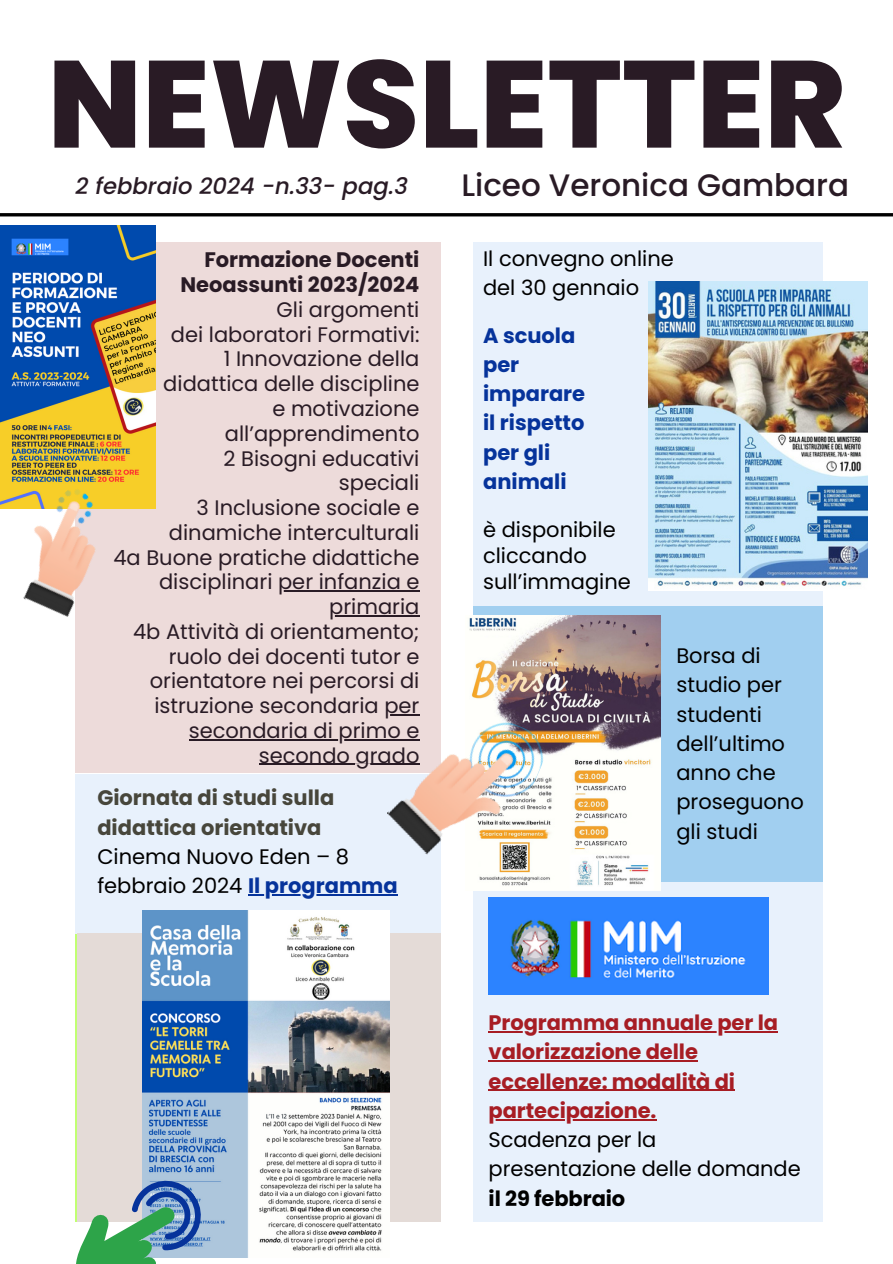
<style>
.page{position:relative;width:893px;height:1264px;background:#fff}
.page>*{position:absolute;margin:0;border:0;box-sizing:border-box;transform-origin:0 0}
.t1{font:800 123.45px "Poppins";color:#291b25}
.t2{font:500 31.05px "Poppins";color:#291b25}
.t3{font:italic 500 22.8px "Poppins";color:#291b25}
.t4{font:21px/24.8px "Poppins";color:#291b25;text-align:right}
.t5{font:21px/29.2px "Poppins";color:#000}
.t6{font:700 21px/29.2px "Poppins";letter-spacing:-.005em;color:#a71d24}
.t7{font:700 21px/29.2px "Poppins";color:#06339b}
.t8{font:700 21px/29.2px "Poppins";color:#47463b}
.t9{font:700 21px/24.8px "Poppins";color:#291b25;text-align:right}
.s1{font-weight:700;color:#06339b}
.s2{font-weight:700;color:#a71d24}
.s3{font-weight:700}
</style>
<div class="page">
<hr style="left:0;top:213px;width:892px;height:3px;background:#000">
<div style="left:473px;top:242px;width:349px;height:364px;background:#e8f1fc"></div>
<div style="left:473px;top:799px;width:349px;height:422px;background:#e8f1fc"></div>
<div style="left:75px;top:242px;width:365px;height:531px;background:#eddbda"></div>
<div style="left:473px;top:606px;width:349px;height:276px;background:#a1cff0"></div>
<img style="left:488px;top:897px;width:280px;height:97px">
<img style="left:0;top:225px;width:155px;height:284px">
<img style="left:0;top:483px;width:138px;height:134px">
<div style="left:75px;top:773px;width:365px;height:160px;background:#e8f1fc"></div>
<div style="left:77px;top:933px;width:363px;height:288px;background:#e4dbd7"></div>
<img style="left:143px;top:910px;width:246px;height:347px">
<svg style="left:75px;top:1167px;width:138px;height:96px"></svg>
<img style="left:469px;top:615px;width:191px;height:275px">
<img style="left:378px;top:691px;width:174px;height:191px">
<img style="left:648px;top:281px;width:219px;height:309px">
<hr style="left:278px;top:590px;width:141px;height:1px;background:#291b25">
<hr style="left:329px;top:615px;width:90px;height:1px;background:#291b25">
<hr style="left:384px;top:714px;width:35px;height:1px;background:#291b25">
<hr style="left:189px;top:739px;width:230px;height:1px;background:#291b25">
<hr style="left:259px;top:763px;width:160px;height:2px;background:#291b25">
<hr style="left:488px;top:1031px;width:289px;height:1px;background:#a71d24">
<hr style="left:488px;top:1060px;width:209px;height:1px;background:#a71d24">
<hr style="left:488px;top:1089px;width:247px;height:1px;background:#a71d24">
<hr style="left:488px;top:1118px;width:168px;height:2px;background:#a71d24">
<hr style="left:248px;top:894px;width:150px;height:1px;background:#06339b">
<p class="t1" style="left:48px;top:18px;width:799px">NEWSLETTER</p>
<p class="t3" style="left:75px;top:170px;width:334px">2 febbraio 2024 -n.33- pag.3</p>
<p class="t2" style="left:461px;top:164px;width:389px">Liceo Veronica Gambara</p>
<p class="t9" style="left:180px;top:248px;width:240px">Formazione Docenti<br>Neoassunti 2023/2024</p>
<p class="t4" style="left:276px;top:297px;width:144px">Gli argomenti</p>
<p class="t4" style="left:171px;top:322px;width:250px">dei laboratori Formativi:</p>
<p class="t4" style="left:224px;top:347px;width:197px">1 Innovazione della</p>
<p class="t4" style="left:163px;top:371px;width:258px">didattica delle discipline</p>
<p class="t4" style="left:225px;top:396px;width:196px">e motivazione all’apprendimento</p>
<p class="t4" style="left:223px;top:446px;width:197px">2 Bisogni educativi</p>
<p class="t4" style="left:339px;top:470px;width:82px">speciali</p>
<p class="t4" style="left:169px;top:495px;width:252px">3 Inclusione sociale e dinamiche interculturali</p>
<p class="t4" style="left:113px;top:545px;width:307px">4a Buone pratiche didattiche disciplinari per infanzia e</p>
<p class="t4" style="left:133px;top:594px;width:288px">primaria<br>4b Attività di orientamento; ruolo dei docenti tutor e orientatore nei percorsi di</p>
<p class="t4" style="left:154px;top:693px;width:266px">istruzione secondaria per</p>
<p class="t4" style="left:189px;top:718px;width:232px">secondaria di primo e</p>
<p class="t4" style="left:259px;top:743px;width:162px">secondo grado</p>
<p class="t8" style="left:97px;top:783px;width:238px">Giornata di studi sulla didattica orientativa</p>
<p class="t5" style="left:97px;top:841px;width:302px">Cinema Nuovo Eden – 8 febbraio 2024 <span class="s1">Il programma</span></p>
<p class="t5" style="left:483px;top:244px;width:192px">Il convegno online del 30 gennaio</p>
<p class="t7" style="left:483px;top:321px;width:104px">A scuola per imparare il rispetto per gli animali</p>
<p class="t5" style="left:483px;top:516px;width:149px;line-height:25.8px">è disponibile cliccando sull’immagine</p>
<p class="t5" style="left:676px;top:641px;width:129px">Borsa di studio per studenti dell’ultimo anno che proseguono gli studi</p>
<p class="t6" style="left:488px;top:1008px;width:291px">Programma annuale per la valorizzazione delle eccellenze: modalità di</p>
<p class="t5" style="left:488px;top:1095px;width:313px"><span class="s2">partecipazione.<br></span>Scadenza per la presentazione delle domande <span class="s3">il 29 febbraio</span></p>
</div>
